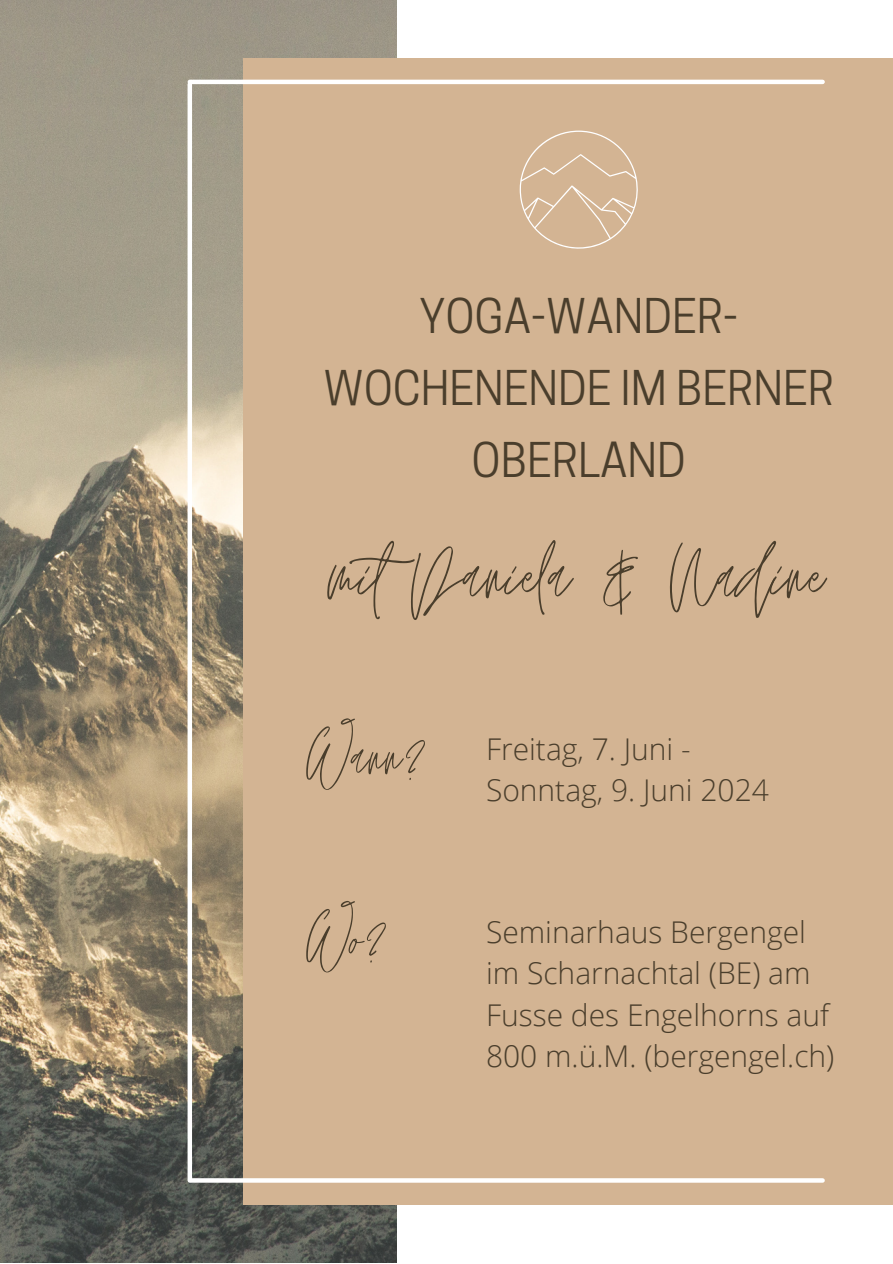
<style>
.page{position:relative;width:893px;height:1264px;background:#fff}
.page>*{position:absolute;margin:0;border:0;box-sizing:border-box;transform-origin:0 0}
.t1{font:106.35px "Jonathan";color:#4a3e2c}
.t2{font:82.35px "Jonathan";color:#4a3e2c}
.t3{font:45px/72px "Cooper Hewitt";color:#4a3e2c;text-align:center}
.t4{font:300 30px/41.5px "Open Sans";color:#4a3e2c}
</style>
<div class="page">
<img style="left:0;top:0;width:396px;height:1261px">
<div style="left:243px;top:58px;width:649px;height:1146px;background:#d3b493"></div>
<hr style="left:190px;top:80px;width:632px;height:4px;background:#fff">
<svg style="left:191px;top:1178px;width:631px;height:4px;background:#fbfaf8"></svg>
<div style="left:187px;top:84px;width:5px;height:1096px;background:#fff"></div>
<svg style="left:519px;top:131px;width:118px;height:118px"></svg>
<p class="t3" style="left:323px;top:285px;width:512px">YOGA-WANDER-<br>WOCHENENDE IM BERNER<br>OBERLAND</p>
<p class="t1" style="left:328px;top:516px;width:497px">mitDaniela &amp; Nadine</p>
<p class="t2" style="left:306px;top:711px;width:124px">Wann?</p>
<p class="t2" style="left:306px;top:893px;width:85px">Wo?</p>
<p class="t4" style="left:486px;top:727px;width:206px">Freitag, 7. Juni -</p>
<p class="t4" style="left:486px;top:769px;width:284px">Sonntag, 9. Juni 2024</p>
<p class="t4" style="left:486px;top:910px;width:350px">Seminarhaus Bergengel im Scharnachtal (BE) am<br>Fusse des Engelhorns auf<br>800 m.ü.M. (bergengel.ch)</p>
</div>
